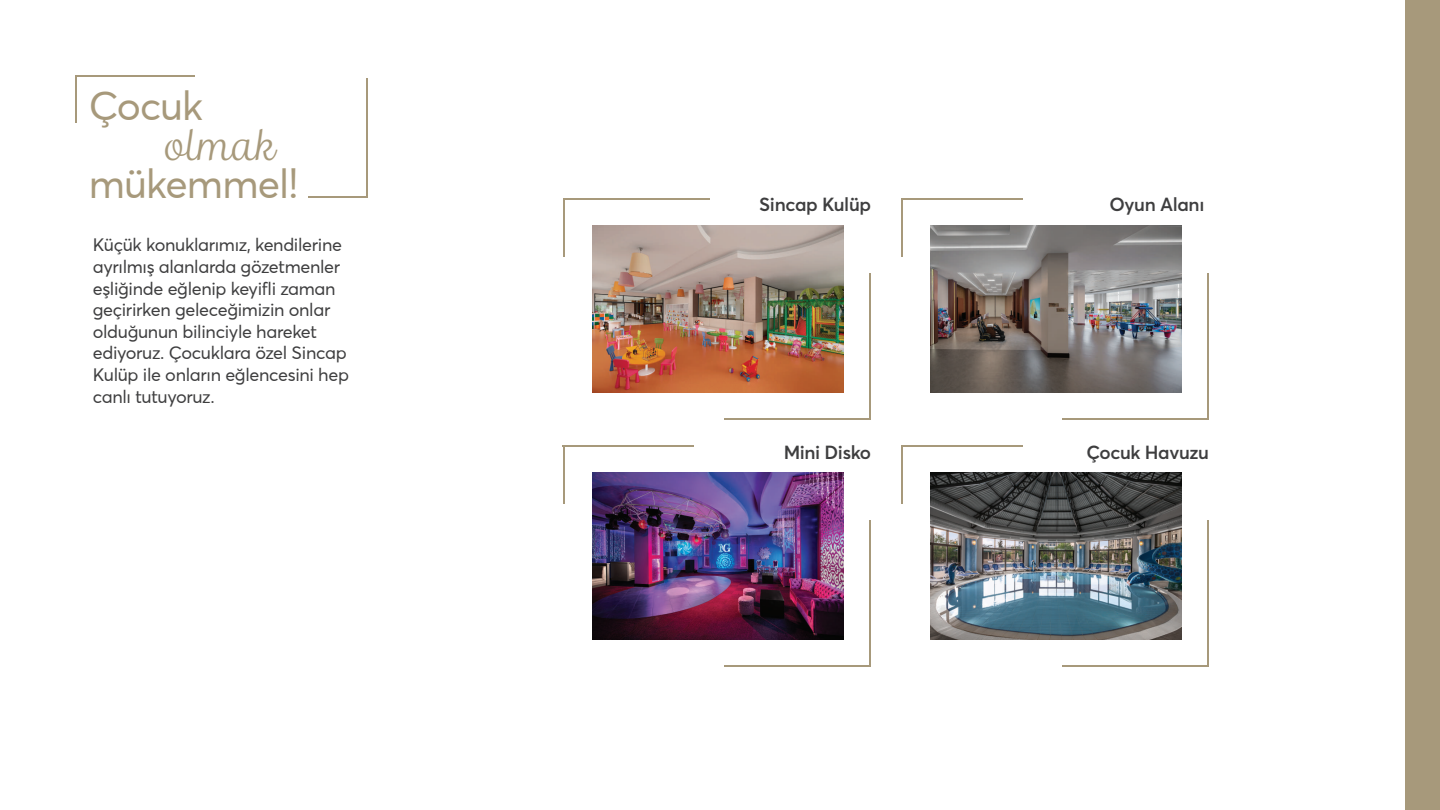
<style>
.page{position:relative;width:1440px;height:810px;background:#fff}
.page>*{position:absolute;margin:0;border:0;box-sizing:border-box;transform-origin:0 0}
.t1{font:40.5px/77.6px "Averta Std";letter-spacing:-.02em;color:#a7997b}
.t2{font:40.5px "Madre Script";letter-spacing:-.02em;color:#a7997b}
.t3{font:600 18.75px "Averta";letter-spacing:-.02em;color:#3e3e3f}
.t4{font:18px/21.6px "Averta Std";letter-spacing:-.02em;color:#3e3e3f}
</style>
<div class="page">
<div style="left:1405px;top:0;width:35px;height:810px;background:#a7997b"></div>
<hr style="left:75px;top:75px;width:120px;height:1px;background:#a7997b">
<hr style="left:75px;top:75px;width:1px;height:48px;background:#a7997b">
<hr style="left:308px;top:196px;width:60px;height:2px;background:#a7997b">
<hr style="left:366px;top:78px;width:2px;height:120px;background:#a7997b">
<hr style="left:563px;top:198px;width:146px;height:2px;background:#a7997b">
<hr style="left:563px;top:198px;width:2px;height:59px;background:#a7997b">
<hr style="left:724px;top:418px;width:147px;height:2px;background:#a7997b">
<hr style="left:869px;top:273px;width:2px;height:147px;background:#a7997b">
<img style="left:593px;top:225px;width:251px;height:167px">
<hr style="left:901px;top:198px;width:122px;height:2px;background:#a7997b">
<hr style="left:901px;top:198px;width:1px;height:59px;background:#a7997b">
<hr style="left:1062px;top:418px;width:147px;height:2px;background:#a7997b">
<hr style="left:1207px;top:273px;width:2px;height:147px;background:#a7997b">
<img style="left:931px;top:225px;width:251px;height:167px">
<hr style="left:563px;top:445px;width:131px;height:2px;background:#a7997b">
<hr style="left:563px;top:445px;width:2px;height:59px;background:#a7997b">
<hr style="left:724px;top:665px;width:147px;height:2px;background:#a7997b">
<hr style="left:869px;top:520px;width:2px;height:147px;background:#a7997b">
<hr style="left:901px;top:445px;width:122px;height:2px;background:#a7997b">
<hr style="left:901px;top:445px;width:1px;height:59px;background:#a7997b">
<hr style="left:1062px;top:665px;width:147px;height:2px;background:#a7997b">
<hr style="left:1207px;top:520px;width:2px;height:147px;background:#a7997b">
<img style="left:931px;top:472px;width:251px;height:168px">
<img style="left:593px;top:472px;width:251px;height:168px">
<h1 class="t1" style="left:89px;top:67px;width:211px">Çocuk mükemmel!</h1>
<h1 class="t2" style="left:165px;top:123px;width:112px">olmak</h1>
<p class="t4" style="left:93px;top:234px;width:258px">Küçük konuklarımız, kendilerine ayrılmış alanlarda gözetmenler eşliğinde eğlenip keyifli zaman geçirirken geleceğimizin onlar olduğunun bilinciyle hareket ediyoruz. Çocuklara özel Sincap<br>Kulüp ile onların eğlencesini hep canlı tutuyoruz.</p>
<p class="t3" style="left:759px;top:193px;width:114px">Sincap Kulüp</p>
<p class="t3" style="left:1109px;top:193px;width:96px">Oyun Alanı</p>
<p class="t3" style="left:784px;top:440px;width:89px">Mini Disko</p>
<p class="t3" style="left:1086px;top:440px;width:124px">Çocuk Havuzu</p>
</div>
